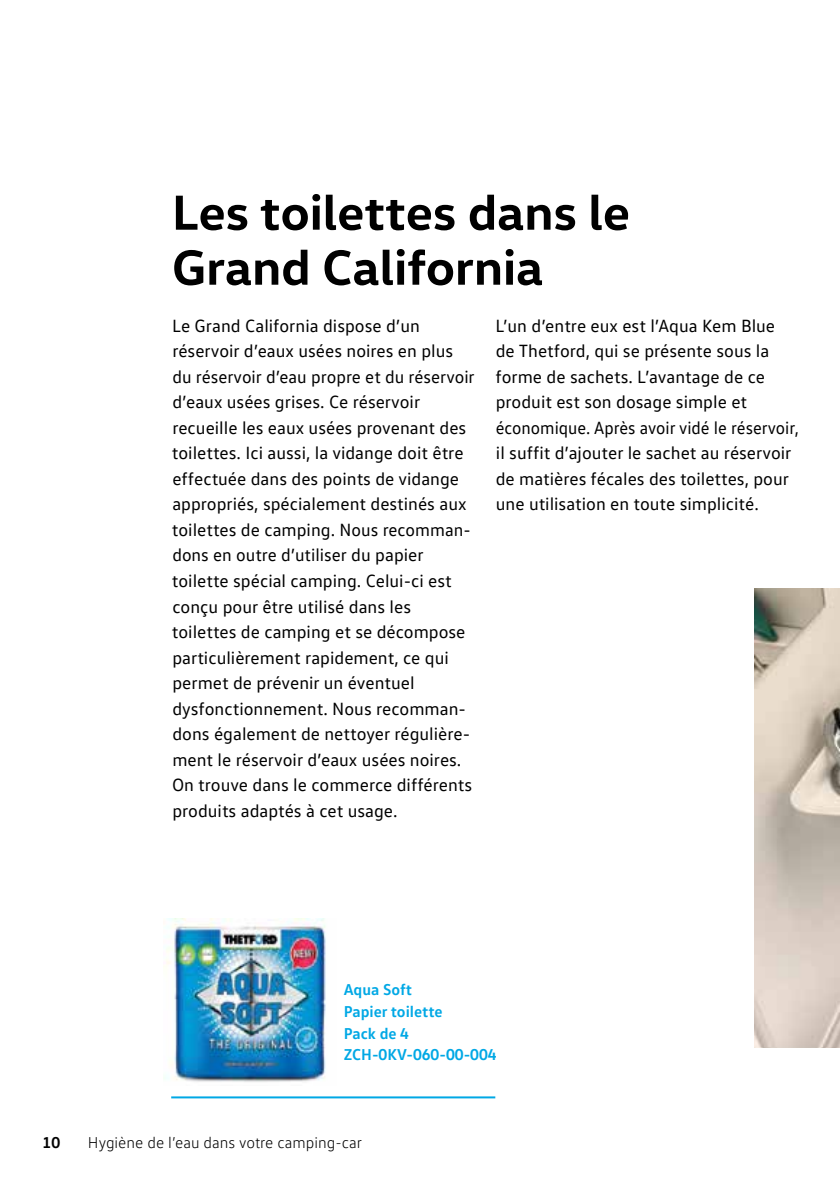
<style>
.page{position:relative;width:840px;height:1191px;background:#fff}
.page>*{position:absolute;margin:0;border:0;box-sizing:border-box;transform-origin:0 0}
.t1{font:700 50px/55px "VW Head";color:#000}
.t2{font:18px/25.6px "VW Text";color:#000}
.t3{font:700 16px/21.6px "VW Text";color:#00a8e5}
.t4{font:300 16px "VW Text";color:#000}
.t5{font:700 16px "VW Text";color:#000}
</style>
<div class="page">
<img style="left:754px;top:588px;width:85px;height:459px">
<img style="left:164px;top:918px;width:162px;height:164px">
<hr style="left:171px;top:1096px;width:324px;height:2px;background:#00a8e5">
<h1 class="t1" style="left:172px;top:183px;width:459px">Les toilettes dans le<br>Grand California</h1>
<p class="t2" style="left:172px;top:312px;width:304px">Le Grand California dispose d’un réservoir d’eaux usées noires en plus du réservoir d’eau propre et du réservoir d’eaux usées grises. Ce réservoir recueille les eaux usées provenant des toilettes. Ici aussi, la vidange doit être effectuée dans des points de vidange appropriés, spécialement destinés aux toilettes de camping. Nous recomman&shy;dons en outre d’utiliser du papier toilette spécial camping. Celui-ci est conçu pour être utilisé dans les toilettes de camping et se décompose particulièrement rapidement, ce qui permet de prévenir un éventuel dysfonctionnement. Nous recomman&shy;dons également de nettoyer régulière&shy;ment le réservoir d’eaux usées noires.<br>On trouve dans le commerce différents produits adaptés à cet usage.</p>
<p class="t2" style="left:495px;top:312px;width:305px">L’un d’entre eux est l’Aqua Kem Blue<br>de Thetford, qui se présente sous la forme de sachets. L’avantage de ce produit est son dosage simple et économique. Après avoir vidé le réservoir, il suffit d’ajouter le sachet au réservoir de matières fécales des toilettes, pour une utilisation en toute simplicité.</p>
<p class="t3" style="left:343px;top:978px;width:154px">Aqua Soft<br>Papier toilette<br>Pack de 4<br>ZCH-0KV-060-00-004</p>
<p class="t5" style="left:43px;top:1132px;width:19px">10</p>
<p class="t4" style="left:88px;top:1133px;width:275px">Hygiène de l’eau dans votre camping-car</p>
</div>
